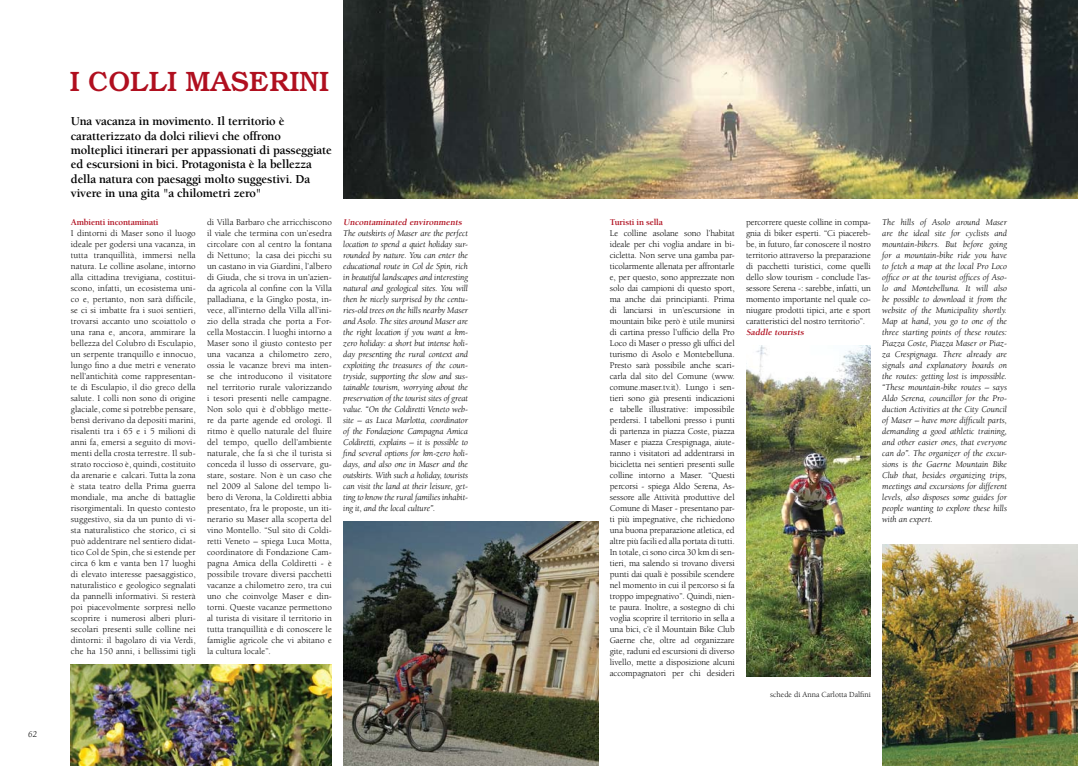
<style>
.page{position:relative;width:1078px;height:766px;background:#fff}
.page>*{position:absolute;margin:0;border:0;box-sizing:border-box;transform-origin:0 0}
.t1{font:500 28px "Bookman";color:#b00f1f}
.t2{font:700 12.5px/14.4px "Berkeley";letter-spacing:-.015em;color:#000}
.t3{font:9px/11px "Berkeley";letter-spacing:-.01em;color:#000;text-align:justify}
.t4{font:italic 9px/11px "Berkeley";color:#000;text-align:justify}
.t5{font:italic 700 9px "Berkeley";color:#b00f1f}
.t6{font:700 9px "Berkeley";letter-spacing:-.02em;color:#b00f1f}
.t7{font:8px "Berkeley";color:#000}
</style>
<div class="page">
<img style="left:71px;top:664px;width:261px;height:101px">
<img style="left:746px;top:345px;width:124px;height:331px">
<img style="left:343px;top:0;width:734px;height:198px">
<img style="left:882px;top:544px;width:195px;height:221px">
<img style="left:343px;top:521px;width:255px;height:244px">
<p class="t4" style="left:28px;top:728px;width:10px">62</p>
<h1 class="t1" style="left:70px;top:65px;width:260px">I COLLI MASERINI</h1>
<p class="t2" style="left:71px;top:114px;width:262px">Una vacanza in movimento. Il territorio è caratterizzato da dolci rilievi che offrono molteplici itinerari per appassionati di passeggiate ed escursioni in bici. Protagonista è la bellezza della natura con paesaggi molto suggestivi. Da vivere in una gita "a chilometri zero"</p>
<p class="t6" style="left:71px;top:217px;width:89px">Ambienti incontaminati</p>
<p class="t3" style="left:71px;top:228px;width:126px">I dintorni di Maser sono il luogo ideale per godersi una vacanza, in tutta tranquillità, immersi nella natura. Le colline asolane, intorno alla cittadina trevigiana, costitui&shy;scono, infatti, un ecosistema uni&shy;co e, pertanto, non sarà difficile, se ci si imbatte fra i suoi sentieri, trovarsi accanto uno scoiattolo o una rana e, ancora, ammirare la bellezza del Colubro di Esculapio, un serpente tranquillo e innocuo, lungo fino a due metri e venerato nell’antichità come rappresentan&shy;te di Esculapio, il dio greco della salute. I colli non sono di origine glaciale, come si potrebbe pensare, bensì derivano da depositi marini, risalenti tra i 65 e i 5 milioni di anni fa, emersi a seguito di movi&shy;menti della crosta terrestre. Il sub&shy;strato roccioso è, quindi, costituito da arenarie e calcari. Tutta la zona è stata teatro della Prima guerra mondiale, ma anche di battaglie risorgimentali. In questo contesto suggestivo, sia da un punto di vi&shy;sta naturalistico che storico, ci si può addentrare nel sentiero didat&shy;tico Col de Spin, che si estende per circa 6 km e vanta ben 17 luoghi di elevato interesse paesaggistico, naturalistico e geologico segnalati da pannelli informativi. Si resterà poi piacevolmente sorpresi nello scoprire i numerosi alberi pluri&shy;secolari presenti sulle colline nei dintorni: il bagolaro di via Verdi, che ha 150 anni, i bellissimi tigli</p>
<p class="t3" style="left:207px;top:217px;width:126px">di Villa Barbaro che arricchiscono il viale che termina con un’esedra circolare con al centro la fontana di Nettuno; la casa dei picchi su un castano in via Giardini, l’albero di Giuda, che si trova in un’azien&shy;da agricola al confine con la Villa palladiana, e la Gingko posta, in&shy;vece, all’interno della Villa all’ini&shy;zio della strada che porta a For&shy;cella Mostaccin. I luoghi intorno a Maser sono il giusto contesto per una vacanza a chilometro zero, ossia le vacanze brevi ma inten&shy;se che introducono il visitatore nel territorio rurale valorizzando i tesori presenti nelle campagne.<br>Non solo qui è d’obbligo mette&shy;re da parte agende ed orologi. Il ritmo è quello naturale del fluire del tempo, quello dell’ambiente naturale, che fa sì che il turista si conceda il lusso di osservare, gu&shy;stare, sostare. Non è un caso che nel 2009 al Salone del tempo li&shy;bero di Verona, la Coldiretti abbia presentato, fra le proposte, un iti&shy;nerario su Maser alla scoperta del vino Montello. “Sul sito di Coldi&shy;retti Veneto – spiega Luca Motta, coordinatore di Fondazione Cam&shy;pagna Amica della Coldiretti - è possibile trovare diversi pacchetti vacanze a chilometro zero, tra cui uno che coinvolge Maser e din&shy;torni. Queste vacanze permettono al turista di visitare il territorio in tutta tranquillità e di conoscere le famiglie agricole che vi abitano e la cultura locale”.</p>
<p class="t5" style="left:343px;top:217px;width:122px">Uncontaminated environments</p>
<p class="t4" style="left:343px;top:228px;width:126px">The outskirts of Maser are the perfect location to spend a quiet holiday sur&shy;rounded by nature. You can enter the educational route in Col de Spin, rich in beautiful landscapes and interesting natural and geological sites. You will then be nicely surprised by the centu&shy;ries-old trees on the hills nearby Maser and Asolo. The sites around Maser are the right location if you want a km&shy;zero holiday: a short but intense holi&shy;day presenting the rural context and exploiting the treasures of the coun&shy;tryside, supporting the slow and sus&shy;tainable tourism, worrying about the preservation of the tourist sites of great value. “On the Coldiretti Veneto web&shy;site – as Luca Marlotta, coordinator of the Fondazione Campagna Amica Coldiretti, explains – it is possible to find several options for km-zero holi&shy;days, and also one in Maser and the outskirts. With such a holiday, tourists can visit the land at their leisure, get&shy;ting to know the rural families inhabit&shy;ing it, and the local culture”.</p>
<p class="t6" style="left:609px;top:217px;width:54px">Turisti in sella</p>
<p class="t3" style="left:609px;top:228px;width:126px">Le colline asolane sono l’habitat ideale per chi voglia andare in bi&shy;cicletta. Non serve una gamba par&shy;ticolarmente allenata per affrontarle e, per questo, sono apprezzate non solo dai campioni di questo sport, ma anche dai principianti. Prima di lanciarsi in un’escursione in mountain bike però è utile munirsi di cartina presso l’ufficio della Pro Loco di Maser o presso gli uffici del turismo di Asolo e Montebelluna.<br>Presto sarà possibile anche scari&shy;carla dal sito del Comune (www. comune.maser.tv.it). Lungo i sen&shy;tieri sono già presenti indicazioni e tabelle illustrative: impossibile perdersi. I tabelloni presso i punti di partenza in piazza Coste, piazza Maser e piazza Crespignaga, aiute&shy;ranno i visitatori ad addentrarsi in bicicletta nei sentieri presenti sulle colline intorno a Maser. “Questi percorsi - spiega Aldo Serena, As&shy;sessore alle Attività produttive del Comune di Maser - presentano par&shy;ti più impegnative, che richiedono una buona preparazione atletica, ed altre più facili ed alla portata di tutti.<br>In totale, ci sono circa 30 km di sen&shy;tieri, ma salendo si trovano diversi punti dai quali è possibile scendere nel momento in cui il percorso si fa troppo impegnativo”. Quindi, nien&shy;te paura. Inoltre, a sostegno di chi voglia scoprire il territorio in sella a una bici, c’è il Mountain Bike Club Gaerne che, oltre ad organizzare gite, raduni ed escursioni di diverso livello, mette a disposizione alcuni accompagnatori per chi desideri</p>
<p class="t3" style="left:746px;top:217px;width:126px">percorrere queste colline in compa&shy;gnia di biker esperti. “Ci piacereb&shy;be, in futuro, far conoscere il nostro territorio attraverso la preparazione di pacchetti turistici, come quelli dello slow tourism - conclude l’as&shy;sessore Serena -: sarebbe, infatti, un momento importante nel quale co&shy;niugare prodotti tipici, arte e sport caratteristici del nostro territorio”.</p>
<p class="t5" style="left:746px;top:327px;width:61px">Saddle tourists</p>
<p class="t7" style="left:770px;top:689px;width:102px">schede di Anna Carlotta Dalfini</p>
<p class="t4" style="left:882px;top:217px;width:126px">The hills of Asolo around Maser are the ideal site for cyclists and mountain-bikers. But before going for a mountain-bike ride you have to fetch a map at the local Pro Loco office or at the tourist offices of Aso&shy;lo and Montebelluna. It will also be possible to download it from the website of the Municipality shortly.<br>Map at hand, you go to one of the three starting points of these routes:<br>Piazza Coste, Piazza Maser or Piaz&shy;za Crespignaga. There already are signals and explanatory boards on the routes: getting lost is impossible. “These mountain-bike routes – says Aldo Serena, councillor for the Pro&shy;duction Activities at the City Council of Maser – have more difficult parts, demanding a good athletic training, and other easier ones, that everyone can do”. The organizer of the excur&shy;sions is the Gaerne Mountain Bike Club that, besides organizing trips, meetings and excursions for different levels, also disposes some guides for people wanting to explore these hills with an expert.</p>
</div>
